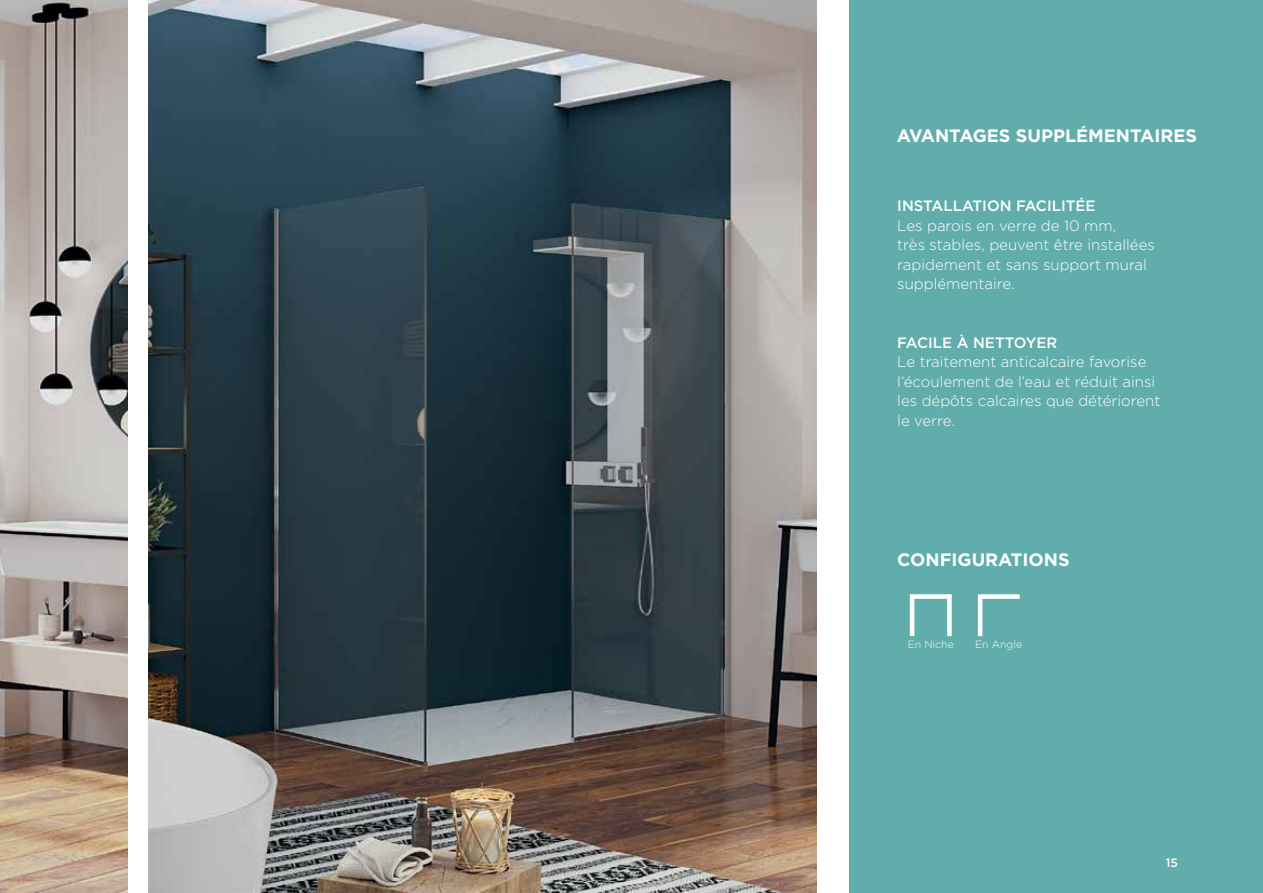
<style>
.page{position:relative;width:1263px;height:893px;background:#fff}
.page>*{position:absolute;margin:0;border:0;box-sizing:border-box;transform-origin:0 0}
.t1{font:700 18px "Gotham";color:#fff}
.t2{font:300 15px/19.5px "Gotham";color:#fff}
.t3{font:500 15px "Gotham";color:#fff}
.t4{font:500 12px "Gotham";color:#fff}
.t5{font:300 10.5px "Gotham";color:#fff}
</style>
<div class="page">
<img style="left:149px;top:0;width:667px;height:893px">
<div style="left:849px;top:0;width:414px;height:893px;background:#60adac"></div>
<svg style="left:977px;top:594px;width:43px;height:43px"></svg>
<div style="left:910px;top:594px;width:42px;height:44px;border:5px solid #fff"></div>
<img style="left:0;top:0;width:128px;height:893px">
<p class="t1" style="left:897px;top:124px;width:302px">AVANTAGES SUPPLÉMENTAIRES</p>
<p class="t3" style="left:897px;top:196px;width:200px">INSTALLATION FACILITÉE</p>
<p class="t2" style="left:897px;top:216px;width:259px">Les parois en verre de 10 mm,<br>très stables, peuvent être installées rapidement et sans support mural supplémentaire.</p>
<p class="t3" style="left:897px;top:333px;width:162px">FACILE À NETTOYER</p>
<p class="t2" style="left:897px;top:352px;width:265px">Le traitement anticalcaire favorise l’écoulement de l’eau et réduit ainsi les dépôts calcaires que détériorent le verre.</p>
<p class="t1" style="left:897px;top:547px;width:174px">CONFIGURATIONS</p>
<p class="t5" style="left:908px;top:638px;width:48px">En Niche</p>
<p class="t5" style="left:975px;top:638px;width:49px">En Angle</p>
<p class="t4" style="left:1166px;top:855px;width:14px">15</p>
</div>
